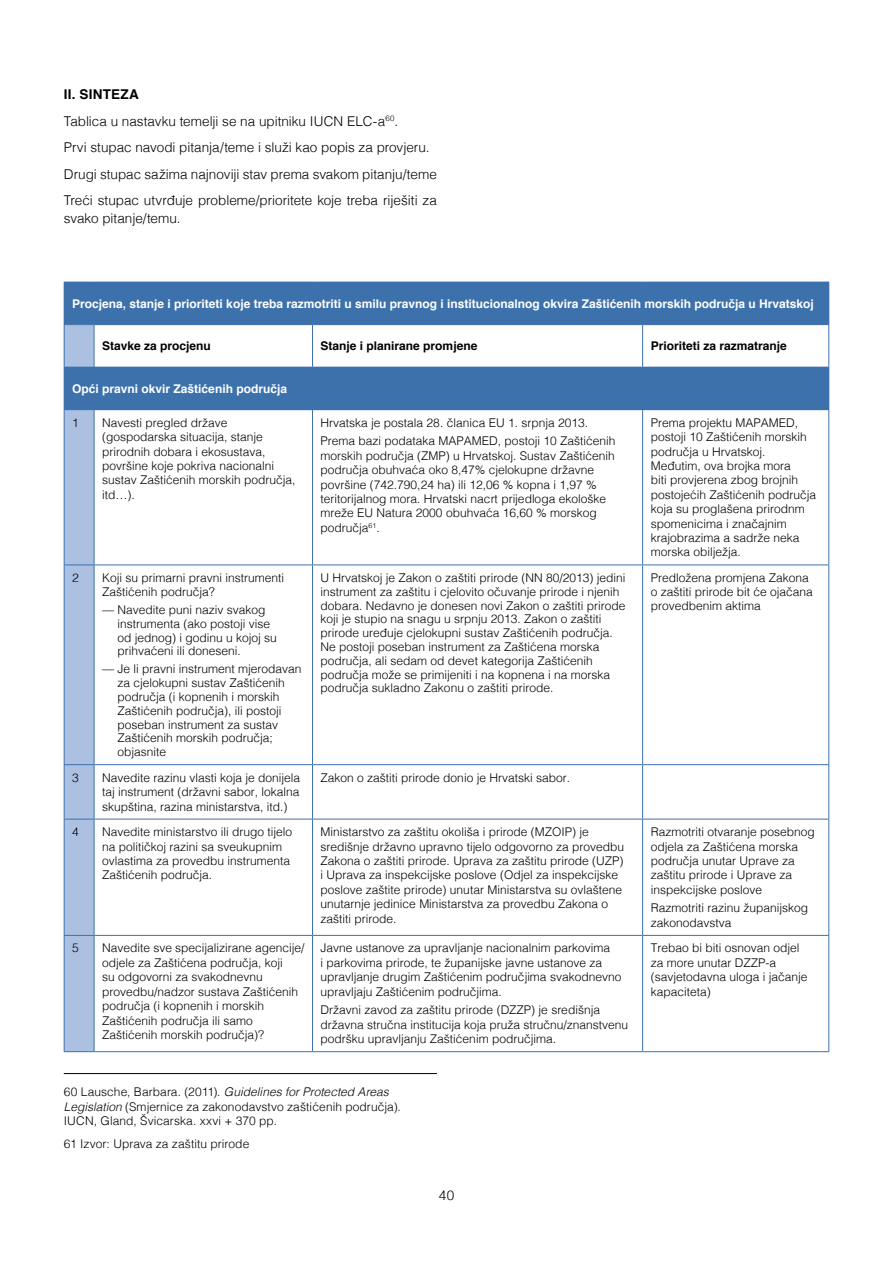
<style>
.page{position:relative;width:893px;height:1263px;background:#fff}
.page>*{position:absolute;margin:0;border:0;box-sizing:border-box;transform-origin:0 0}
.t1{font:300 13.5px/26.5px "Helvetica";color:#000}
.t2{font:300 12px/14.4px "Helvetica";color:#000}
.t3{font:700 12px "Helvetica";color:#fff}
.t4{font:700 12px "Helvetica";color:#000}
.s1{font-weight:700}
.s2{font-style:italic}
</style>
<div class="page">
<hr style="left:64px;top:1073px;width:373px;height:1px;background:#000">
<div style="left:64px;top:282px;width:765px;height:43px;background:#3c71ac"></div>
<div style="left:64px;top:325px;width:30px;height:42px;background:#acc1e1"></div>
<svg style="left:95px;top:325px;width:733px;height:42px"></svg>
<div style="left:64px;top:367px;width:765px;height:43px;background:#3c71ac"></div>
<div style="left:65px;top:410px;width:29px;height:641px;background:#acc1e1"></div>
<hr style="left:64px;top:325px;width:1px;height:42px;background:#3c71ac">
<hr style="left:94px;top:325px;width:1px;height:42px;background:#3c71ac">
<hr style="left:312px;top:325px;width:1px;height:42px;background:#3c71ac">
<hr style="left:642px;top:325px;width:1px;height:42px;background:#3c71ac">
<hr style="left:828px;top:325px;width:1px;height:42px;background:#3c71ac">
<hr style="left:64px;top:410px;width:1px;height:154px;background:#3c71ac">
<hr style="left:94px;top:410px;width:1px;height:154px;background:#3c71ac">
<hr style="left:312px;top:410px;width:1px;height:154px;background:#3c71ac">
<hr style="left:642px;top:410px;width:1px;height:154px;background:#3c71ac">
<hr style="left:828px;top:410px;width:1px;height:154px;background:#3c71ac">
<hr style="left:64px;top:564px;width:30px;height:1px;background:#3c71ac">
<hr style="left:64px;top:565px;width:1px;height:199px;background:#3c71ac">
<hr style="left:94px;top:564px;width:218px;height:1px;background:#3c71ac">
<hr style="left:94px;top:565px;width:1px;height:199px;background:#3c71ac">
<hr style="left:312px;top:564px;width:331px;height:1px;background:#3c71ac">
<hr style="left:312px;top:565px;width:1px;height:199px;background:#3c71ac">
<hr style="left:643px;top:564px;width:186px;height:1px;background:#3c71ac">
<hr style="left:642px;top:565px;width:1px;height:199px;background:#3c71ac">
<hr style="left:828px;top:565px;width:1px;height:199px;background:#3c71ac">
<hr style="left:64px;top:764px;width:30px;height:1px;background:#3c71ac">
<hr style="left:64px;top:765px;width:1px;height:54px;background:#3c71ac">
<hr style="left:94px;top:764px;width:218px;height:1px;background:#3c71ac">
<hr style="left:94px;top:765px;width:1px;height:54px;background:#3c71ac">
<hr style="left:312px;top:764px;width:331px;height:1px;background:#3c71ac">
<hr style="left:312px;top:765px;width:1px;height:54px;background:#3c71ac">
<hr style="left:643px;top:764px;width:186px;height:1px;background:#3c71ac">
<hr style="left:642px;top:765px;width:1px;height:54px;background:#3c71ac">
<hr style="left:828px;top:765px;width:1px;height:54px;background:#3c71ac">
<hr style="left:64px;top:819px;width:30px;height:1px;background:#3c71ac">
<hr style="left:64px;top:819px;width:1px;height:116px;background:#3c71ac">
<hr style="left:94px;top:819px;width:218px;height:1px;background:#3c71ac">
<hr style="left:94px;top:819px;width:1px;height:116px;background:#3c71ac">
<hr style="left:312px;top:819px;width:331px;height:1px;background:#3c71ac">
<hr style="left:312px;top:819px;width:1px;height:116px;background:#3c71ac">
<hr style="left:643px;top:819px;width:186px;height:1px;background:#3c71ac">
<hr style="left:642px;top:819px;width:1px;height:116px;background:#3c71ac">
<hr style="left:828px;top:819px;width:1px;height:116px;background:#3c71ac">
<hr style="left:64px;top:935px;width:30px;height:1px;background:#3c71ac">
<hr style="left:64px;top:936px;width:1px;height:115px;background:#3c71ac">
<hr style="left:94px;top:935px;width:218px;height:1px;background:#3c71ac">
<hr style="left:94px;top:936px;width:1px;height:115px;background:#3c71ac">
<hr style="left:312px;top:935px;width:331px;height:1px;background:#3c71ac">
<hr style="left:312px;top:936px;width:1px;height:115px;background:#3c71ac">
<hr style="left:643px;top:935px;width:186px;height:1px;background:#3c71ac">
<hr style="left:642px;top:936px;width:1px;height:115px;background:#3c71ac">
<hr style="left:828px;top:936px;width:1px;height:115px;background:#3c71ac">
<hr style="left:64px;top:1051px;width:30px;height:1px;background:#3c71ac">
<hr style="left:94px;top:1051px;width:218px;height:1px;background:#3c71ac">
<hr style="left:312px;top:1051px;width:331px;height:1px;background:#3c71ac">
<hr style="left:643px;top:1051px;width:186px;height:1px;background:#3c71ac">
<p class="t1" style="left:64px;top:80px;width:375px"><span class="s1">II. SINTEZA<br></span>Tablica u nastavku temelji se na upitniku IUCN ELC-a<sup>60</sup>.<br>Prvi stupac navodi pitanja/teme i služi kao popis za provjeru.<br>Drugi stupac sažima najnoviji stav prema svakom pitanju/teme Treći stupac utvrđuje probleme/prioritete koje treba riješiti za</p>
<p class="t1" style="left:64px;top:204px;width:131px">svako pitanje/temu. <sup>61</sup></p>
<p class="t3" style="left:72px;top:294px;width:743px">Procjena, stanje i prioriteti koje treba razmotriti u smilu pravnog i institucionalnog okvira Zaštićenih morskih područja u Hrvatskoj</p>
<p class="t4" style="left:102px;top:336px;width:110px">Stavke za procjenu</p>
<p class="t4" style="left:321px;top:336px;width:158px">Stanje i planirane promjene</p>
<p class="t4" style="left:651px;top:336px;width:138px">Prioriteti za razmatranje</p>
<p class="t3" style="left:72px;top:379px;width:216px">Opći pravni okvir Zaštićenih područja</p>
<p class="t2" style="left:72px;top:414px;width:8px">1</p>
<p class="t2" style="left:102px;top:414px;width:195px">Navesti pregled države (gospodarska situacija, stanje prirodnih dobara i ekosustava, površine koje pokriva nacionalni sustav Zaštićenih morskih područja, itd…).</p>
<p class="t2" style="left:321px;top:412px;width:296px;line-height:18.6px">Hrvatska je postala 28. članica EU 1. srpnja 2013.<br>Prema bazi podataka MAPAMED, postoji 10 Zaštićenih</p>
<p class="t2" style="left:651px;top:414px;width:167px">Prema projektu MAPAMED, postoji 10 Zaštićenih morskih područja u Hrvatskoj.<br>Međutim, ova brojka mora<br>biti provjerena zbog brojnih postojećih Zaštićenih područja koja su proglašena prirodnm spomenicima i značajnim krajobrazima a sadrže neka morska obilježja.</p>
<p class="t2" style="left:321px;top:447px;width:296px">morskih područja (ZMP) u Hrvatskoj. Sustav Zaštićenih područja obuhvaća oko 8,47% cjelokupne državne površine (742.790,24 ha) ili 12,06 % kopna i 1,97 % teritorijalnog mora. Hrvatski nacrt prijedloga ekološke mreže EU Natura 2000 obuhvaća 16,60 % morskog područja<sup>61</sup>.</p>
<p class="t2" style="left:72px;top:570px;width:8px">2</p>
<p class="t2" style="left:102px;top:570px;width:184px;line-height:13.8px">Koji su primarni pravni instrumenti<br>Zaštićenih područja?</p>
<p class="t2" style="left:118px;top:602px;width:161px;line-height:13.8px;text-indent:-15px">— Navedite puni naziv svakog instrumenta (ako postoji vise od jednog) i godinu u kojoj su prihvaćeni ili doneseni.</p>
<p class="t2" style="left:118px;top:661px;width:186px;line-height:13.8px;text-indent:-15px">— Je li pravni instrument mjerodavan za cjelokupni sustav Zaštićenih područja (i kopnenih i morskih<br>Zaštićenih područja), ili postoji poseban instrument za sustav<br>Zaštićenih morskih područja; objasnite</p>
<p class="t2" style="left:321px;top:570px;width:306px;line-height:13.8px">U Hrvatskoj je Zakon o zaštiti prirode (NN 80/2013) jedini instrument za zaštitu i cjelovito očuvanje prirode i njenih dobara. Nedavno je donesen novi Zakon o zaštiti prirode koji je stupio na snagu u srpnju 2013. Zakon o zaštiti prirode uređuje cjelokupni sustav Zaštićenih područja.<br>Ne postoji poseban instrument za Zaštićena morska područja, ali sedam od devet kategorija Zaštićenih područja može se primijeniti i na kopnena i na morska područja sukladno Zakonu o zaštiti prirode.</p>
<p class="t2" style="left:651px;top:570px;width:164px;line-height:13.8px">Predložena promjena Zakona o zaštiti prirode bit će ojačana provedbenim aktima</p>
<p class="t2" style="left:72px;top:769px;width:8px">3</p>
<p class="t2" style="left:102px;top:769px;width:200px;text-align:justify">Navedite razinu vlasti koja je donijela taj instrument (državni sabor, lokalna skupština, razina ministarstva, itd.)</p>
<p class="t2" style="left:321px;top:769px;width:251px">Zakon o zaštiti prirode donio je Hrvatski sabor.</p>
<p class="t2" style="left:72px;top:824px;width:8px">4</p>
<p class="t2" style="left:102px;top:824px;width:192px">Navedite ministarstvo ili drugo tijelo na političkoj razini sa sveukupnim ovlastima za provedbu instrumenta Zaštićenih područja.</p>
<p class="t2" style="left:321px;top:824px;width:305px">Ministarstvo za zaštitu okoliša i prirode (MZOIP) je središnje državno upravno tijelo odgovorno za provedbu Zakona o zaštiti prirode. Uprava za zaštitu prirode (UZP) i Uprava za inspekcijske poslove (Odjel za inspekcijske poslove zaštite prirode) unutar Ministarstva su ovlaštene unutarnje jedinice Ministarstva za provedbu Zakona o zaštiti prirode.</p>
<p class="t2" style="left:651px;top:824px;width:166px">Razmotriti otvaranje posebnog odjela za Zaštićena morska područja unutar Uprave za zaštitu prirode i Uprave za inspekcijske poslove</p>
<p class="t2" style="left:651px;top:900px;width:159px">Razmotriti razinu županijskog zakonodavstva</p>
<p class="t2" style="left:72px;top:940px;width:8px">5</p>
<p class="t2" style="left:102px;top:940px;width:204px">Navedite sve specijalizirane agencije/ odjele za Zaštićena područja, koji<br>su odgovorni za svakodnevnu provedbu/nadzor sustava Zaštićenih područja (i kopnenih i morskih Zaštićenih područja ili samo Zaštićenih morskih područja)?</p>
<p class="t2" style="left:321px;top:940px;width:302px">Javne ustanove za upravljanje nacionalnim parkovima<br>i parkovima prirode, te županijske javne ustanove za upravljanje drugim Zaštićenim područjima svakodnevno upravljaju Zaštićenim područjima.</p>
<p class="t2" style="left:321px;top:1002px;width:309px">Državni zavod za zaštitu prirode (DZZP) je središnja državna stručna institucija koja pruža stručnu/znanstvenu podršku upravljanju Zaštićenim područjima.</p>
<p class="t2" style="left:64px;top:1084px;width:339px">60 Lausche, Barbara. (2011). <span class="s2">Guidelines for Protected Areas<br>Legislation</span> (Smjernice za zakonodavstvo zaštićenih područja).<br>IUCN, Gland, Švicarska. xxvi + 370 pp.</p>
<p class="t2" style="left:64px;top:1136px;width:187px">61 Izvor: Uprava za zaštitu prirode</p>
<p class="t1" style="left:439px;top:1181px;width:17px">40</p>
<p class="t2" style="left:651px;top:940px;width:158px">Trebao bi biti osnovan odjel za more unutar DZZP-a (savjetodavna uloga i jačanje kapaciteta)</p>
</div>
